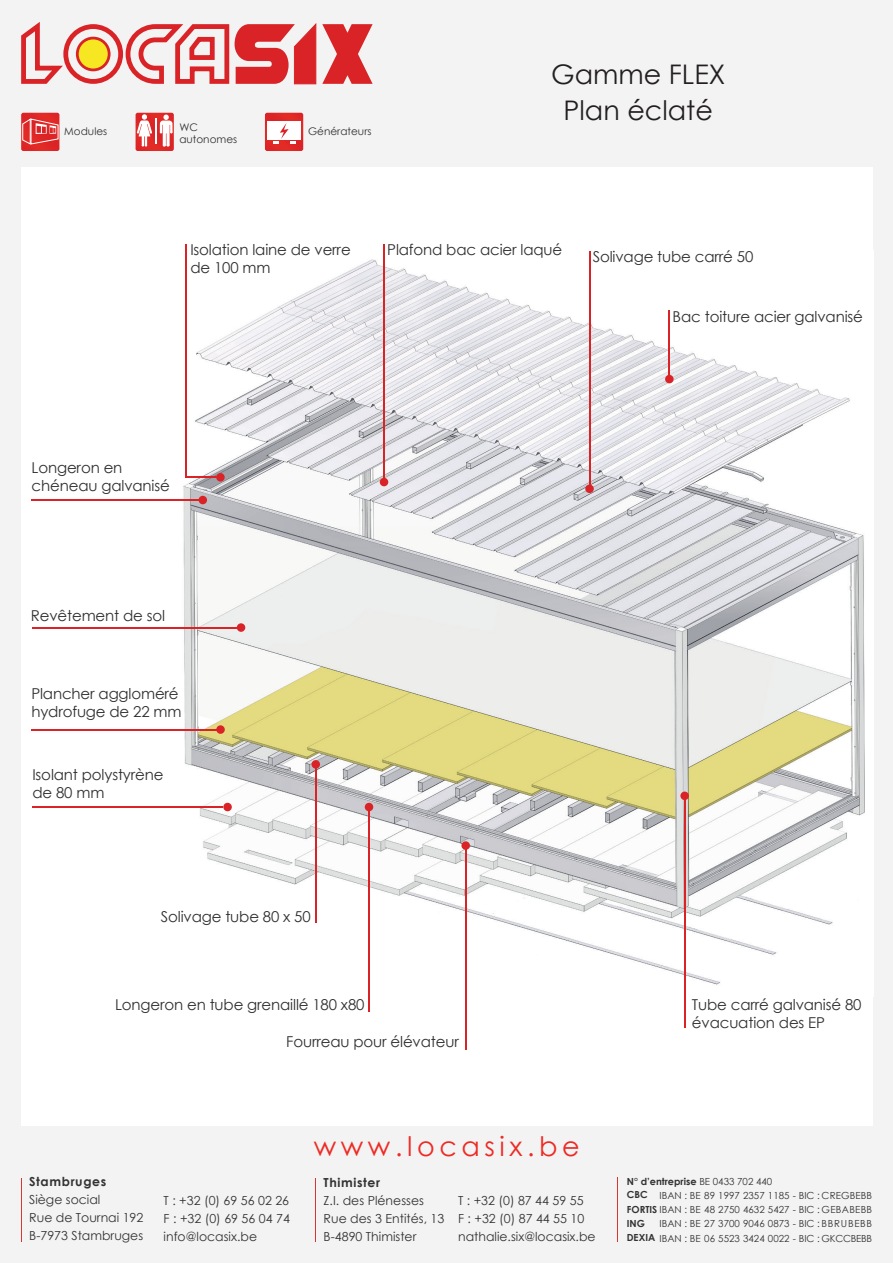
<style>
.page{position:relative;width:893px;height:1263px;background:#f3f3f3}
.page>*{position:absolute;margin:0;border:0;box-sizing:border-box;transform-origin:0 0}
.t1{font:27px/36px "Century Gothic";color:#231f20;text-align:center}
.t2{font:27px "Century Gothic";letter-spacing:.17em;color:#ee2a24}
.t3{font:15px/18px "Century Gothic";letter-spacing:-.01em;color:#2e2f2f}
.t4{font:12.45px/18px "Century Gothic";color:#313231}
.t5{font:700 12.45px "Century Gothic";letter-spacing:.05em;color:#313231}
.t6{font:10.5px/12.6px "Century Gothic";color:#313231}
.t7{font:9.75px/14.7px "Century Gothic";color:#313231}
.t8{font:700 9.75px "Century Gothic";color:#313231}
.s1{font-weight:400}
.s2{font-weight:700}
</style>
<div class="page">
<div style="left:21px;top:168px;width:851px;height:958px;background:#fff"></div>
<hr style="left:21px;top:1178px;width:1px;height:63px;background:#d93633">
<hr style="left:618px;top:1177px;width:1px;height:64px;background:#d93633">
<hr style="left:316px;top:1178px;width:1px;height:63px;background:#d93633">
<div style="left:63px;top:24px;width:60px;height:60px;border:5px solid #da2326;border-radius:50%"></div>
<div style="left:77px;top:38px;width:32px;height:32px;background:#f7e723;border-radius:50%"></div>
<div style="left:76px;top:37px;width:35px;height:34px;border:3px solid #da2326;border-radius:50%"></div>
<svg style="left:21px;top:22px;width:47px;height:63px"></svg>
<svg style="left:123px;top:22px;width:250px;height:63px"></svg>
<svg style="left:265px;top:113px;width:38px;height:38px"></svg>
<svg style="left:21px;top:113px;width:38px;height:38px"></svg>
<svg style="left:136px;top:113px;width:38px;height:38px"></svg>
<img style="left:173px;top:251px;width:700px;height:745px">
<div style="left:216px;top:473px;width:9px;height:9px;background:#da2326;border-radius:50%"></div>
<hr style="left:186px;top:477px;width:34px;height:1px;background:#da2326">
<hr style="left:186px;top:244px;width:1px;height:233px;background:#da2326">
<div style="left:665px;top:375px;width:9px;height:8px;background:#da2326;border-radius:50%"></div>
<hr style="left:669px;top:311px;width:1px;height:68px;background:#da2326">
<div style="left:585px;top:484px;width:9px;height:9px;background:#da2326;border-radius:50%"></div>
<hr style="left:589px;top:251px;width:1px;height:238px;background:#da2326">
<div style="left:380px;top:478px;width:8px;height:8px;background:#da2326;border-radius:50%"></div>
<hr style="left:383px;top:244px;width:2px;height:238px;background:#da2326">
<div style="left:199px;top:496px;width:8px;height:8px;background:#da2326;border-radius:50%"></div>
<hr style="left:32px;top:499px;width:171px;height:2px;background:#da2326">
<div style="left:237px;top:623px;width:8px;height:9px;background:#da2326;border-radius:50%"></div>
<hr style="left:32px;top:627px;width:206px;height:1px;background:#da2326">
<div style="left:216px;top:725px;width:9px;height:9px;background:#da2326;border-radius:50%"></div>
<hr style="left:31px;top:729px;width:191px;height:1px;background:#da2326">
<div style="left:223px;top:803px;width:9px;height:8px;background:#da2326;border-radius:50%"></div>
<hr style="left:32px;top:806px;width:191px;height:2px;background:#da2326">
<div style="left:312px;top:760px;width:8px;height:9px;background:#da2326;border-radius:50%"></div>
<hr style="left:315px;top:764px;width:1px;height:159px;background:#da2326">
<div style="left:365px;top:803px;width:8px;height:8px;background:#da2326;border-radius:50%"></div>
<hr style="left:368px;top:807px;width:2px;height:204px;background:#da2326">
<div style="left:461px;top:841px;width:9px;height:9px;background:#da2326;border-radius:50%"></div>
<hr style="left:465px;top:845px;width:1px;height:204px;background:#da2326">
<div style="left:680px;top:791px;width:9px;height:9px;background:#da2326;border-radius:50%"></div>
<hr style="left:684px;top:796px;width:1px;height:232px;background:#da2326">
<p class="t6" style="left:64px;top:125px;width:44px">Modules</p>
<p class="t6" style="left:179px;top:121px;width:59px">WC autonomes</p>
<p class="t6" style="left:308px;top:125px;width:65px">Générateurs</p>
<h1 class="t1" style="left:551px;top:55px;width:176px">Gamme FLEX<br>Plan éclaté</h1>
<p class="t3" style="left:387px;top:240px;width:176px">Plafond bac acier laqué</p>
<p class="t3" style="left:190px;top:240px;width:162px">Isolation laine de verre de 100 mm</p>
<p class="t3" style="left:593px;top:247px;width:162px">Solivage tube carré 50</p>
<p class="t3" style="left:673px;top:307px;width:192px">Bac toiture acier galvanisé</p>
<p class="t3" style="left:32px;top:458px;width:140px">Longeron en chéneau galvanisé</p>
<p class="t3" style="left:31px;top:606px;width:136px">Revêtement de sol</p>
<p class="t3" style="left:31px;top:684px;width:152px">Plancher aggloméré hydrofuge de 22 mm</p>
<p class="t3" style="left:32px;top:765px;width:133px">Isolant polystyrène de 80 mm</p>
<p class="t3" style="left:161px;top:908px;width:151px">Solivage tube 80 x 50</p>
<p class="t3" style="left:115px;top:996px;width:251px">Longeron en tube grenaillé 180 x80</p>
<p class="t3" style="left:286px;top:1033px;width:174px">Fourreau pour élévateur</p>
<p class="t3" style="left:692px;top:996px;width:171px">Tube carré galvanisé 80 évacuation des EP</p>
<p class="t5" style="left:29px;top:1172px;width:79px">Stambruges</p>
<p class="t4" style="left:29px;top:1190px;width:116px">Siège social<br>Rue de Tournai 192<br>B-7973 Stambruges</p>
<p class="t4" style="left:164px;top:1191px;width:128px;text-align:justify">T : +32 (0) 69 56 02 26<br>F : +32 (0) 69 56 04 74 info@locasix.be</p>
<h1 class="t2" style="left:314px;top:1128px;width:267px">www.locasix.be</h1>
<p class="t5" style="left:324px;top:1173px;width:58px">Thimister</p>
<p class="t4" style="left:324px;top:1191px;width:122px">Z.I. des Plénesses<br>Rue des 3 Entités, 13<br>B-4890 Thimister</p>
<p class="t4" style="left:458px;top:1191px;width:139px">T : +32 (0) 87 44 59 55<br>F : +32 (0) 87 44 55 10 nathalie.six@locasix.be</p>
<p class="t8" style="left:627px;top:1174px;width:147px">N° d’entreprise <span class="s1">BE 0433 702 440</span></p>
<p class="t7" style="left:627px;top:1187px;width:247px"><span class="s2">CBC<br>FORTIS</span> IBAN : BE 48 2750 4632 5427 - BIC : GEBABEBB</p>
<p class="t7" style="left:627px;top:1216px;width:247px"><span class="s2">ING<br>DEXIA</span> IBAN : BE 06 5523 3424 0022 - BIC : GKCCBEBB</p>
<p class="t7" style="left:660px;top:1188px;width:214px">IBAN : BE 89 1997 2357 1185 - BIC : CREGBEBB</p>
<p class="t7" style="left:660px;top:1216px;width:214px">IBAN : BE 27 3700 9046 0873 - BIC : BBRUBEBB</p>
</div>
